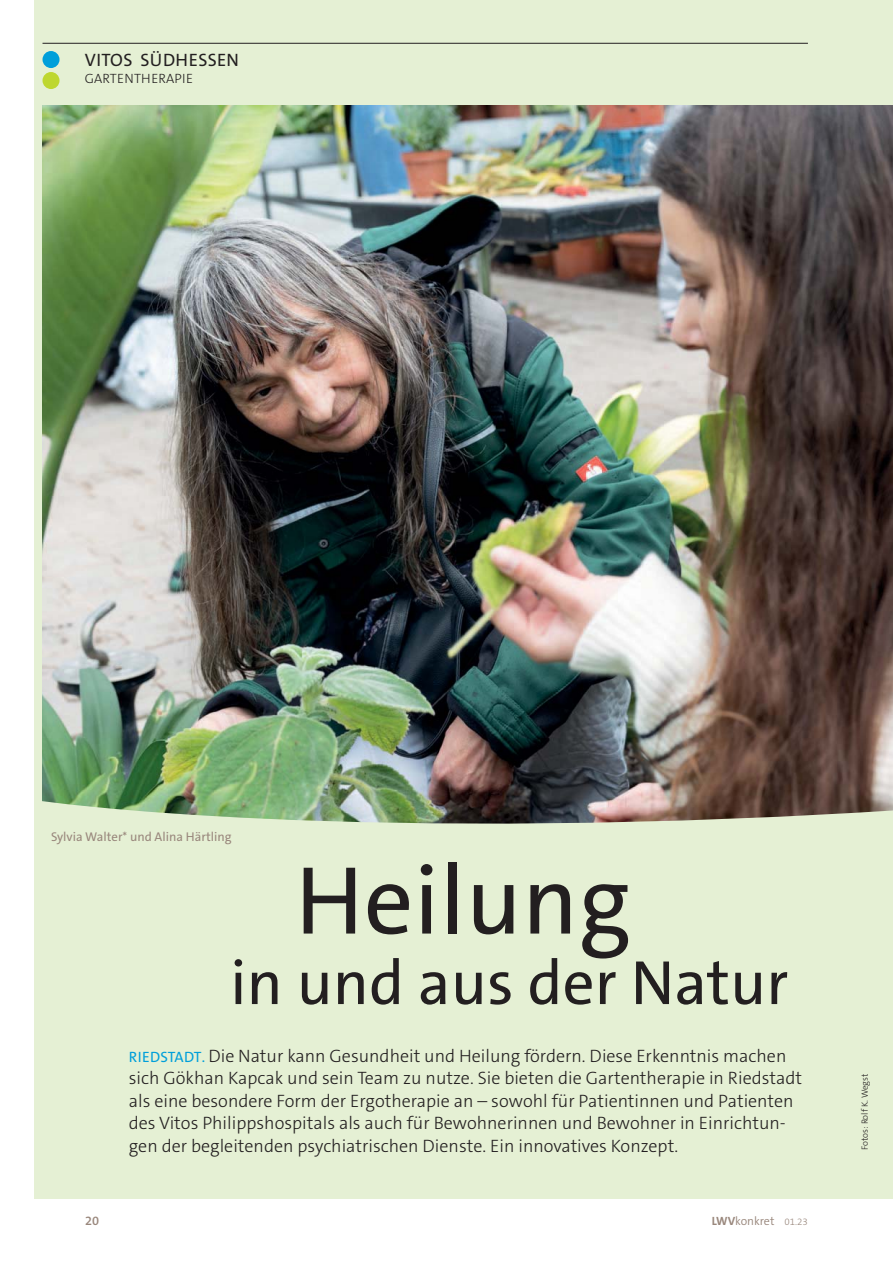
<style>
.page{position:relative;width:893px;height:1263px;background:#fff}
.page>*{position:absolute;margin:0;border:0;box-sizing:border-box;transform-origin:0 0}
.t1{font:97.5px "The Sans C5";letter-spacing:.005em;color:#231f20}
.t2{font:63px "The Sans C5";color:#231f20}
.t3{font:300 18px/22.5px "The Sans C5";color:#231f20}
.t4{font:18px "The Sans C5";letter-spacing:.02em;color:#231f20}
.t5{font:300 13.5px "The Sans C5";letter-spacing:.02em;color:#231f20}
.t6{font:12.75px "The Sans C5";color:#99877c}
.t7{font:600 12.75px "The Sans C5";color:#99877c}
.t8{font:300 12px "The Sans C5";color:#99877c}
.t9{font:300 9px "The Sans C5";color:#231f20}
.s1{font-weight:400;font-size:15px;color:#009fda}
.s2{font-weight:700}
.s3{font-size:9.75px}
</style>
<div class="page">
<div style="left:34px;top:0;width:859px;height:1198px;background:#e5f0d4"></div>
<hr style="left:43px;top:43px;width:765px;height:1px;background:#231f20">
<div style="left:43px;top:51px;width:17px;height:17px;background:#009fda;border-radius:50%"></div>
<div style="left:43px;top:72px;width:17px;height:17px;background:#bed730;border-radius:50%"></div>
<img style="left:43px;top:105px;width:850px;height:604px">
<img style="left:42px;top:709px;width:851px;height:115px">
<p class="t4" style="left:85px;top:51px;width:156px">VITOS SÜDHESSEN</p>
<p class="t5" style="left:85px;top:72px;width:110px">GARTENTHERAPIE</p>
<p class="t6" style="left:51px;top:830px;width:182px">Sylvia Walter* und Alina Härtling</p>
<h1 class="t1" style="left:295px;top:852px;width:337px">Heilung</h1>
<h1 class="t2" style="left:230px;top:951px;width:560px">in und aus der Natur</h1>
<p class="t3" style="left:129px;top:1045px;width:675px"><span class="s1">RIEDSTADT.</span> Die Natur kann Gesundheit und Heilung fördern. Diese Erkenntnis machen sich Gökhan Kapcak und sein Team zu nutze. Sie bieten die Gartentherapie in Riedstadt als eine besondere Form der Ergotherapie an – sowohl für Patientinnen und Patienten des Vitos Philippshospitals als auch für Bewohnerinnen und Bewohner in Einrichtun&shy;gen der begleitenden psychiatrischen Dienste. Ein innovatives Konzept.</p>
<p class="t7" style="left:85px;top:1214px;width:16px">20</p>
<p class="t8" style="left:712px;top:1213px;width:98px"><span class="s2">LWV</span>konkret <span class="s3">01.23</span></p>
<p class="t9" style="left:860px;top:1150px;width:78px;rotate:-90deg">Fotos: Rolf K. Wegst</p>
</div>
